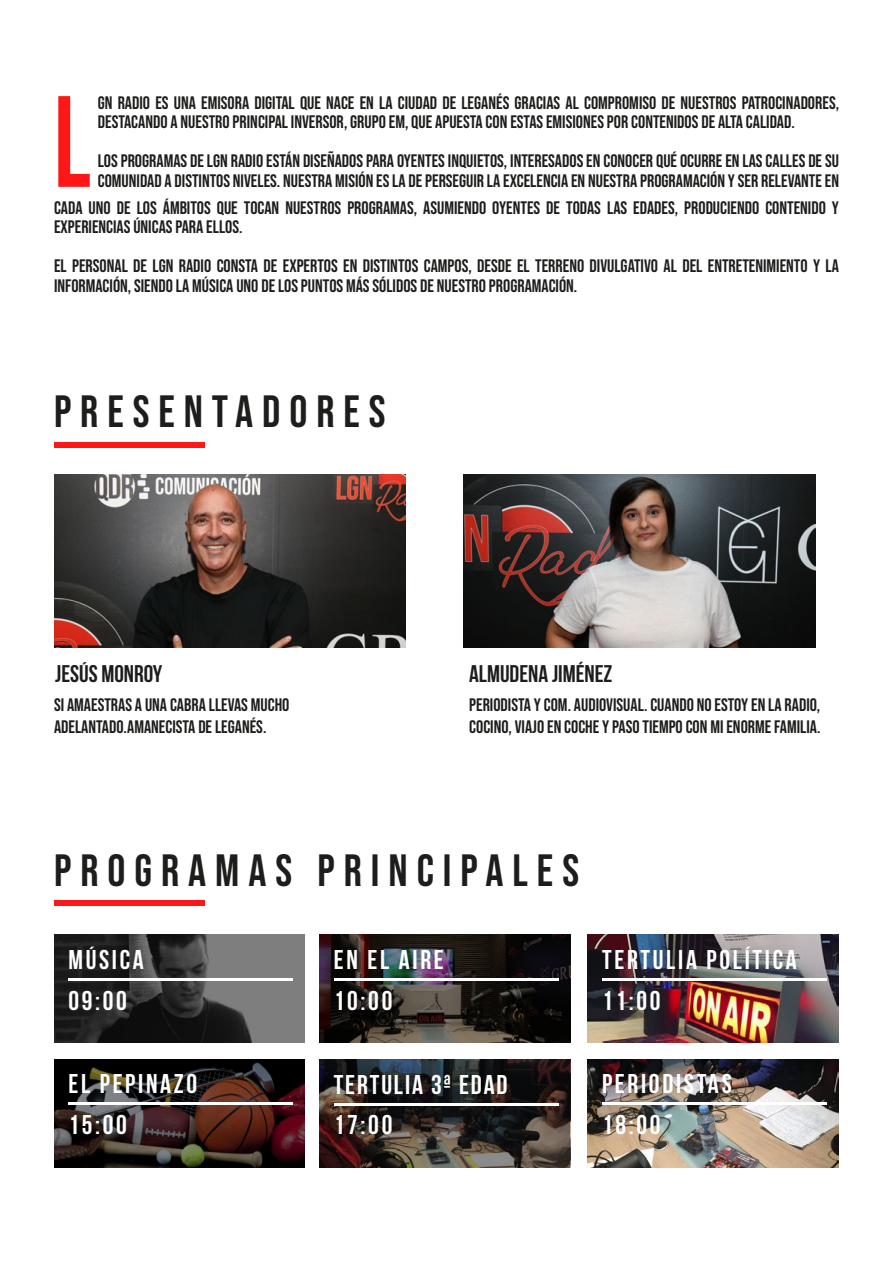
<style>
.page{position:relative;width:893px;height:1263px;background:#fff}
.page>*{position:absolute;margin:0;border:0;box-sizing:border-box;transform-origin:0 0}
.t1{font:700 129.6px "Bebas Neue";color:#ff1717;scale:.83 1}
.t2{font:45px "Bebas Neue";letter-spacing:.2em;color:#1d1d1b}
.t3{font:700 27px/40.5px "Bebas Neue";letter-spacing:.1em;color:#fff}
.t4{font:700 27px/40.5px "Bebas Neue";letter-spacing:.07em;color:#fff}
.t5{font:700 24px "Bebas Neue";color:#1d1d1b}
.t6{font:18px/19.5px "Bebas Neue";color:#1d1d1b}
</style>
<div class="page">
<div style="left:54px;top:442px;width:151px;height:6px;background:#ff1717"></div>
<img style="left:54px;top:474px;width:352px;height:174px">
<img style="left:463px;top:474px;width:352px;height:174px">
<div style="left:54px;top:900px;width:151px;height:6px;background:#ff1717"></div>
<img style="left:319px;top:935px;width:251px;height:108px">
<hr style="left:334px;top:978px;width:225px;height:2px;background:#fff">
<img style="left:319px;top:1060px;width:251px;height:108px">
<hr style="left:334px;top:1103px;width:225px;height:2px;background:#fff">
<img style="left:588px;top:935px;width:250px;height:108px">
<hr style="left:602px;top:978px;width:225px;height:2px;background:#fff">
<img style="left:588px;top:1059px;width:250px;height:108px">
<hr style="left:602px;top:1102px;width:225px;height:3px;background:#fff">
<img style="left:54px;top:935px;width:251px;height:108px">
<hr style="left:68px;top:978px;width:225px;height:2px;background:#fff">
<img style="left:54px;top:1059px;width:251px;height:108px">
<hr style="left:68px;top:1102px;width:225px;height:3px;background:#fff">
<p class="t6" style="left:98px;top:93px;width:743px">GN RADIO ES UNA EMISORA DIGITAL QUE NACE EN LA CIUDAD DE LEGANÉS GRACIAS AL COMPROMISO DE NUESTROS PATROCINADORES,<br>DESTACANDO A NUESTRO PRINCIPAL INVERSOR, GRUPO EM, QUE APUESTA CON ESTAS EMISIONES POR CONTENIDOS DE ALTA CALIDAD.</p>
<p class="t6" style="left:98px;top:151px;width:743px">LOS PROGRAMAS DE LGN RADIO ESTÁN DISEÑADOS PARA OYENTES INQUIETOS, INTERESADOS EN CONOCER QUÉ OCURRE EN LAS CALLES DE SU<br>COMUNIDAD A DISTINTOS NIVELES. NUESTRA MISIÓN ES LA DE PERSEGUIR LA EXCELENCIA EN NUESTRA PROGRAMACIÓN Y SER RELEVANTE EN</p>
<p class="t6" style="left:54px;top:198px;width:786px">CADA UNO DE LOS ÁMBITOS QUE TOCAN NUESTROS PROGRAMAS, ASUMIENDO OYENTES DE TODAS LAS EDADES, PRODUCIENDO CONTENIDO Y<br>EXPERIENCIAS ÚNICAS PARA ELLOS.</p>
<p class="t6" style="left:54px;top:256px;width:787px">EL PERSONAL DE LGN RADIO CONSTA DE EXPERTOS EN DISTINTOS CAMPOS, DESDE EL TERRENO DIVULGATIVO AL DEL ENTRETENIMIENTO Y LA<br>INFORMACIÓN, SIENDO LA MÚSICA UNO DE LOS PUNTOS MÁS SÓLIDOS DE NUESTRO PROGRAMACIÓN.</p>
<h1 class="t1" style="left:54px;top:71px;width:46px">L</h1>
<h2 class="t2" style="left:54px;top:386px;width:333px">PRESENTADORES</h2>
<h3 class="t5" style="left:55px;top:660px;width:109px">JESÚS MONROY</h3>
<h3 class="t5" style="left:469px;top:660px;width:145px">ALMUDENA JIMÉNEZ</h3>
<p class="t6" style="left:54px;top:694px;width:237px;line-height:21.6px">SI AMAESTRAS A UNA CABRA LLEVAS MUCHO<br>ADELANTADO.AMANECISTA DE LEGANÉS.</p>
<p class="t6" style="left:469px;top:694px;width:353px;line-height:21.6px">PERIODISTA Y COM. AUDIOVISUAL. CUANDO NO ESTOY EN LA RADIO,<br>COCINO, VIAJO EN COCHE Y PASO TIEMPO CON MI ENORME FAMILIA.</p>
<h2 class="t2" style="left:54px;top:845px;width:527px">PROGRAMAS PRINCIPALES</h2>
<h3 class="t3" style="left:68px;top:939px;width:77px">MÚSICA<br>09:00</h3>
<h3 class="t3" style="left:334px;top:939px;width:112px">EN EL AIRE<br>10:00</h3>
<h3 class="t3" style="left:602px;top:939px;width:196px">TERTULIA POLÍTICA<br>11:00</h3>
<h3 class="t3" style="left:68px;top:1063px;width:130px">EL PEPINAZO<br>15:00</h3>
<h3 class="t4" style="left:334px;top:1064px;width:175px">TERTULIA 3ª EDAD<br>17:00</h3>
<h3 class="t3" style="left:602px;top:1063px;width:131px">PERIODISTAS<br>18:00</h3>
</div>
